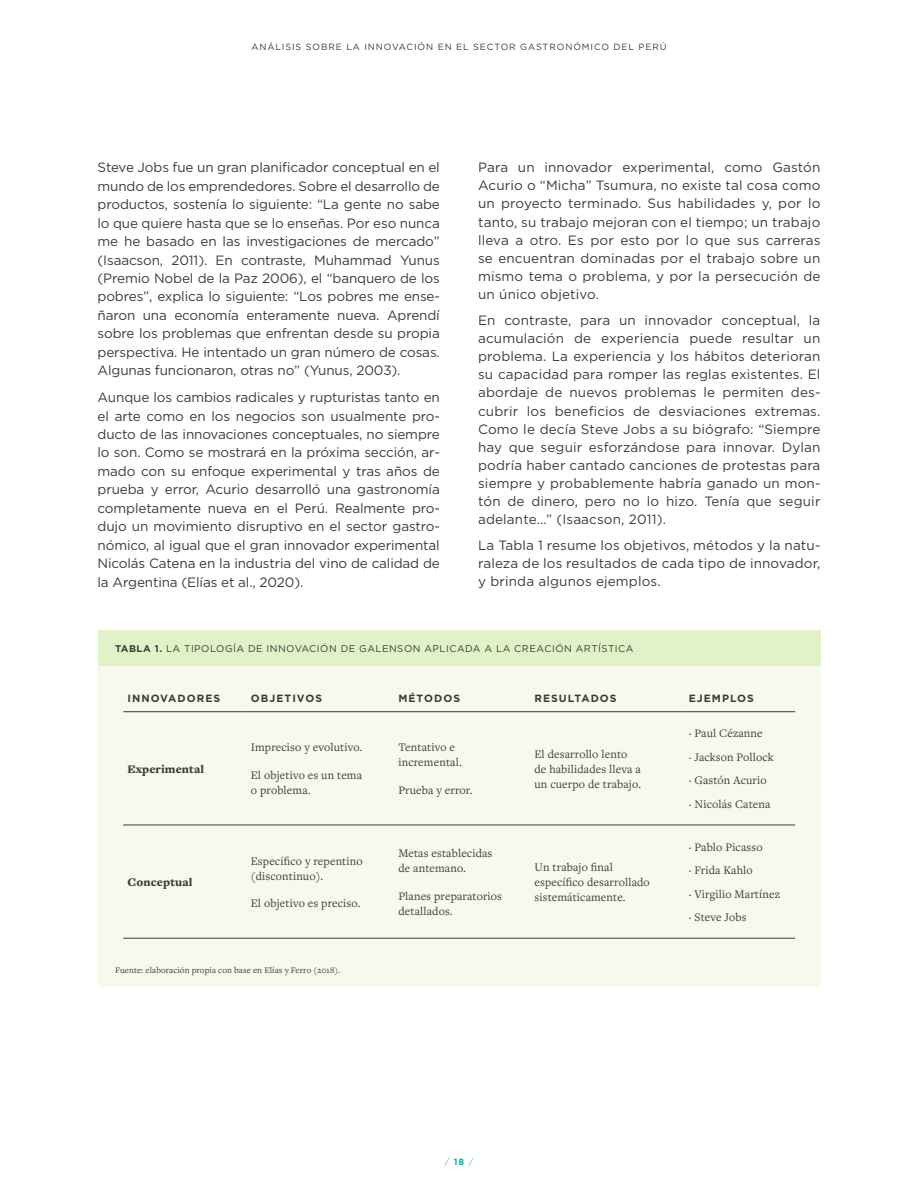
<style>
.page{position:relative;width:918px;height:1188px;background:#fff}
.page>*{position:absolute;margin:0;border:0;box-sizing:border-box;transform-origin:0 0}
.Notas_al_Pie{font:13.5px/18.5px "Gotham";letter-spacing:.01em;color:#3c3c3a;text-align:justify}
.Notas_al_Pie-2{font:12px/15px "Freight Text Pro";letter-spacing:.01em;color:#3c3c3a}
.Notas_al_Pie-3{font:900 12px "Freight Text Pro";letter-spacing:.01em;color:#3c3c3a}
.Notas_al_Pie-4{font:700 10.5px "Gotham";letter-spacing:.1em;color:#3c3c3a}
.t1{font:9.75px "Gotham";letter-spacing:.05em;color:#3c3c3a}
.t2{font:9px "Gotham";letter-spacing:.1em;color:#3c3c3a}
.Notas_al_Pie-5{font:9px "Freight Text Pro";letter-spacing:.01em;color:#3c3c3a}
.t3{font:300 9px "Gotham";color:#00b0aa}
.s1{font-weight:700}
</style>
<div class="page">
<div style="left:98px;top:630px;width:722px;height:36px;background:#e2f2c8"></div>
<div style="left:98px;top:666px;width:722px;height:321px;background:#f5faed"></div>
<hr style="left:123px;top:825px;width:119px;height:1px;background:#3c3c3a">
<hr style="left:242px;top:825px;width:148px;height:1px;background:#3c3c3a">
<hr style="left:390px;top:825px;width:136px;height:1px;background:#3c3c3a">
<hr style="left:526px;top:825px;width:159px;height:1px;background:#3c3c3a">
<hr style="left:685px;top:825px;width:110px;height:1px;background:#3c3c3a">
<hr style="left:123px;top:711px;width:119px;height:1px;background:#3c3c3a">
<hr style="left:242px;top:711px;width:148px;height:1px;background:#3c3c3a">
<hr style="left:390px;top:711px;width:136px;height:1px;background:#3c3c3a">
<hr style="left:526px;top:711px;width:159px;height:1px;background:#3c3c3a">
<hr style="left:685px;top:711px;width:110px;height:1px;background:#3c3c3a">
<hr style="left:123px;top:938px;width:119px;height:1px;background:#3c3c3a">
<hr style="left:242px;top:938px;width:148px;height:1px;background:#3c3c3a">
<hr style="left:390px;top:938px;width:136px;height:1px;background:#3c3c3a">
<hr style="left:526px;top:938px;width:159px;height:1px;background:#3c3c3a">
<hr style="left:685px;top:938px;width:110px;height:1px;background:#3c3c3a">
<p class="t2" style="left:251px;top:41px;width:417px">ANÁLISIS SOBRE LA INNOVACIÓN EN EL SECTOR GASTRONÓMICO DEL PERÚ</p>
<p class="Notas_al_Pie" style="left:98px;top:158px;width:344px">Steve Jobs fue un gran planificador conceptual en el mundo de los emprendedores. Sobre el desarrollo de productos, sostenía lo siguiente: “La gente no sabe lo que quiere hasta que se lo enseñas. Por eso nunca me he basado en las investigaciones de mercado” (Isaacson, 2011). En contraste, Muhammad Yunus (Premio Nobel de la Paz 2006), el “banquero de los pobres”, explica lo siguiente: “Los pobres me ense&shy;ñaron una economía enteramente nueva. Aprendí sobre los problemas que enfrentan desde su propia perspectiva. He intentado un gran número de cosas.<br>Algunas funcionaron, otras no” (Yunus, 2003).</p>
<p class="Notas_al_Pie" style="left:98px;top:388px;width:344px">Aunque los cambios radicales y rupturistas tanto en el arte como en los negocios son usualmente pro&shy;ducto de las innovaciones conceptuales, no siempre lo son. Como se mostrará en la próxima sección, ar&shy;mado con su enfoque experimental y tras años de prueba y error, Acurio desarrolló una gastronomía completamente nueva en el Perú. Realmente pro&shy;dujo un movimiento disruptivo en el sector gastro&shy;nómico, al igual que el gran innovador experimental Nicolás Catena en la industria del vino de calidad de la Argentina (Elías et al., 2020).</p>
<p class="Notas_al_Pie" style="left:478px;top:159px;width:344px;line-height:18px">Para un innovador experimental, como Gastón Acurio o “Micha” Tsumura, no existe tal cosa como un proyecto terminado. Sus habilidades y, por lo tanto, su trabajo mejoran con el tiempo; un trabajo lleva a otro. Es por esto por lo que sus carreras se encuentran dominadas por el trabajo sobre un mismo tema o problema, y por la persecución de un único objetivo.</p>
<p class="Notas_al_Pie" style="left:478px;top:311px;width:344px;line-height:18px">En contraste, para un innovador conceptual, la acumulación de experiencia puede resultar un problema. La experiencia y los hábitos deterioran su capacidad para romper las reglas existentes. El abordaje de nuevos problemas le permiten des&shy;cubrir los beneficios de desviaciones extremas.<br>Como le decía Steve Jobs a su biógrafo: “Siempre hay que seguir esforzándose para innovar. Dylan podría haber cantado canciones de protestas para siempre y probablemente habría ganado un mon&shy;tón de dinero, pero no lo hizo. Tenía que seguir adelante…” (Isaacson, 2011).</p>
<p class="Notas_al_Pie" style="left:478px;top:537px;width:344px;line-height:18px">La Tabla 1 resume los objetivos, métodos y la natu&shy;raleza de los resultados de cada tipo de innovador, y brinda algunos ejemplos.</p>
<p class="t1" style="left:115px;top:643px;width:520px"><span class="s1">TABLA 1.</span> LA TIPOLOGÍA DE INNOVACIÓN DE GALENSON APLICADA A LA CREACIÓN ARTÍSTICA</p>
<p class="Notas_al_Pie-4" style="left:128px;top:692px;width:94px">INNOVADORES</p>
<p class="Notas_al_Pie-4" style="left:251px;top:692px;width:73px">OBJETIVOS</p>
<p class="Notas_al_Pie-4" style="left:398px;top:692px;width:63px">MÉTODOS</p>
<p class="Notas_al_Pie-4" style="left:534px;top:692px;width:84px">RESULTADOS</p>
<p class="Notas_al_Pie-4" style="left:689px;top:692px;width:67px">EJEMPLOS</p>
<p class="Notas_al_Pie-3" style="left:128px;top:761px;width:78px">Experimental</p>
<p class="Notas_al_Pie-3" style="left:128px;top:874px;width:67px">Conceptual</p>
<p class="Notas_al_Pie-2" style="left:251px;top:740px;width:113px">Impreciso y evolutivo.</p>
<p class="Notas_al_Pie-2" style="left:251px;top:767px;width:113px">El objetivo es un tema o problema.</p>
<p class="Notas_al_Pie-2" style="left:251px;top:853px;width:113px">Específico y repentino (discontinuo).</p>
<p class="Notas_al_Pie-2" style="left:251px;top:896px;width:111px">El objetivo es preciso.</p>
<p class="Notas_al_Pie-5" style="left:115px;top:964px;width:227px">Fuente: elaboración propia con base en Elías y Ferro (2018).</p>
<p class="Notas_al_Pie-2" style="left:398px;top:740px;width:65px">Tentativo e incremental.</p>
<p class="Notas_al_Pie-2" style="left:398px;top:782px;width:76px">Prueba y error.</p>
<p class="Notas_al_Pie-2" style="left:398px;top:845px;width:96px">Metas establecidas de antemano.</p>
<p class="Notas_al_Pie-2" style="left:398px;top:888px;width:105px">Planes preparatorios detallados.</p>
<p class="Notas_al_Pie-2" style="left:534px;top:746px;width:108px">El desarrollo lento de habilidades lleva a un cuerpo de trabajo.</p>
<p class="Notas_al_Pie-2" style="left:534px;top:859px;width:117px">Un trabajo final específico desarrollado sistemáticamente.</p>
<p class="Notas_al_Pie-2" style="left:689px;top:726px;width:75px">· Paul Cézanne</p>
<p class="Notas_al_Pie-2" style="left:689px;top:749px;width:86px">· Jackson Pollock</p>
<p class="Notas_al_Pie-2" style="left:689px;top:773px;width:79px">· Gastón Acurio</p>
<p class="Notas_al_Pie-2" style="left:689px;top:796px;width:83px">· Nicolás Catena</p>
<p class="Notas_al_Pie-2" style="left:689px;top:839px;width:75px">· Pablo Picasso</p>
<p class="Notas_al_Pie-2" style="left:689px;top:862px;width:65px">· Frida Kahlo</p>
<p class="Notas_al_Pie-2" style="left:689px;top:886px;width:93px">· Virgilio Martínez</p>
<p class="Notas_al_Pie-2" style="left:689px;top:909px;width:59px">· Steve Jobs</p>
<p class="t3" style="left:445px;top:1157px;width:30px">/ <span class="s1">18</span> /</p>
</div>
